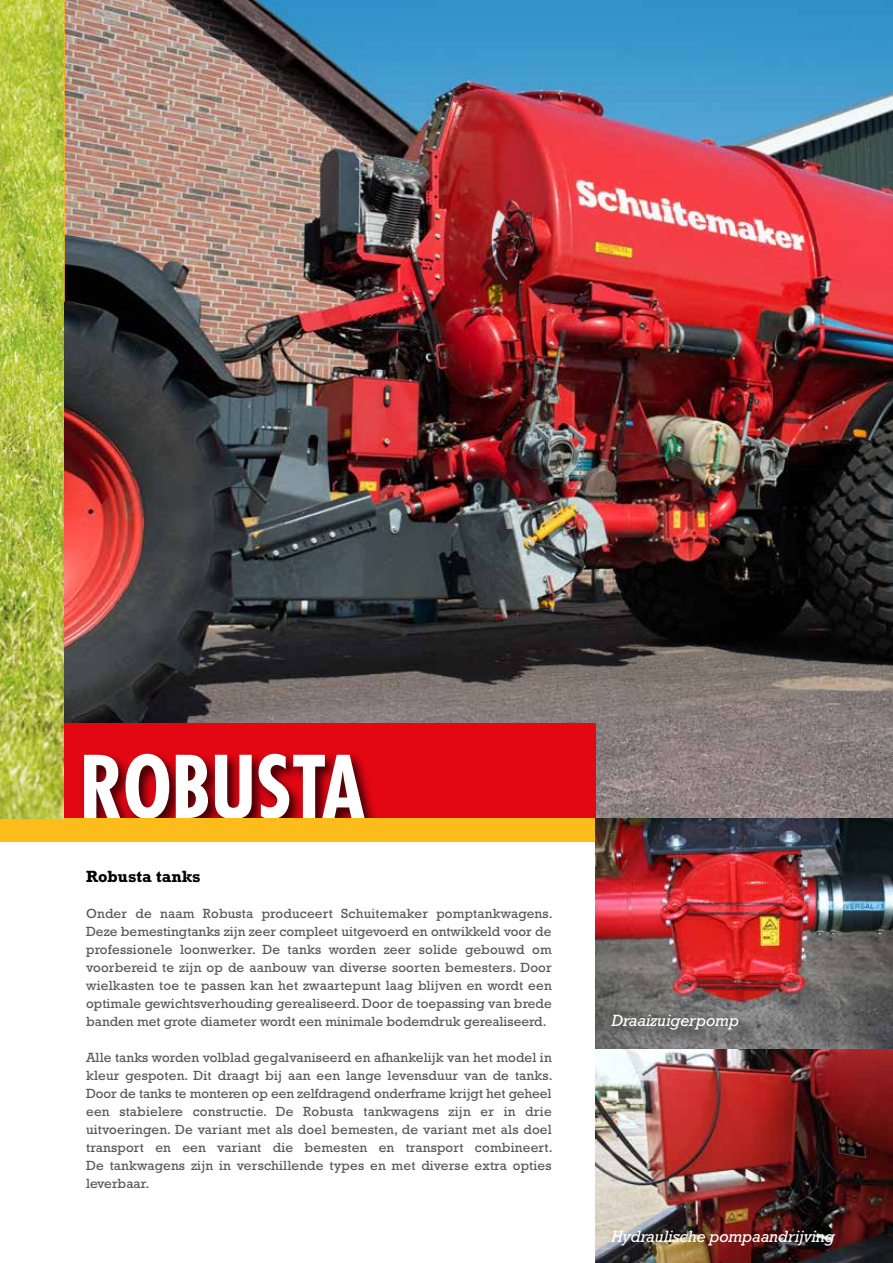
<style>
.page{position:relative;width:893px;height:1263px;background:#fff}
.page>*{position:absolute;margin:0;border:0;box-sizing:border-box;transform-origin:0 0}
.t1{font:700 condensed 84px "Futura";color:#fff}
.t2{font:italic 16.5px "Rockwell";letter-spacing:-.01em;color:#fff}
.t3{font:700 16.5px "Rockwell";color:#000}
.t4{font:13.5px/18px "Rockwell";color:#575756;text-align:justify}
</style>
<div class="page">
<img style="left:0;top:0;width:893px;height:819px">
<div style="left:64px;top:723px;width:531px;height:117px;background:#e30613"></div>
<div style="left:81px;top:751px;width:298px;height:83px;background:#000;opacity:.75"></div>
<div style="left:11px;top:819px;width:584px;height:23px;background:#fcbd1c"></div>
<div style="left:0;top:819px;width:64px;height:23px;background:#fcbd1c"></div>
<hr style="left:63px;top:0;width:2px;height:302px;background:#fcbd1c">
<img style="left:595px;top:819px;width:298px;height:231px">
<img style="left:595px;top:1050px;width:298px;height:213px">
<h1 class="t1" style="left:80px;top:735px;width:287px">ROBUSTA</h1>
<p class="t3" style="left:86px;top:867px;width:116px">Robusta tanks</p>
<p class="t4" style="left:86px;top:904px;width:468px">Onder de naam Robusta produceert Schuitemaker pomptankwagens.<br>Deze bemestingtanks zijn zeer compleet uitgevoerd en ontwikkeld voor de professionele loonwerker. De tanks worden zeer solide gebouwd om voorbereid te zijn op de aanbouw van diverse soorten bemesters. Door wielkasten toe te passen kan het zwaartepunt laag blijven en wordt een optimale gewichtsverhouding gerealiseerd. Door de toepassing van brede banden met grote diameter wordt een minimale bodemdruk gerealiseerd.</p>
<p class="t4" style="left:86px;top:1048px;width:468px">Alle tanks worden volblad gegalvaniseerd en afhankelijk van het model in kleur gespoten. Dit draagt bij aan een lange levensduur van de tanks.<br>Door de tanks te monteren op een zelfdragend onderframe krijgt het geheel een stabielere constructie. De Robusta tankwagens zijn er in drie uitvoeringen. De variant met als doel bemesten, de variant met als doel transport en een variant die bemesten en transport combineert.<br>De tankwagens zijn in verschillende types en met diverse extra opties leverbaar.</p>
<p class="t2" style="left:611px;top:1011px;width:129px">Draaizuigerpomp</p>
<p class="t2" style="left:611px;top:1227px;width:225px">Hydraulische pompaandrijving</p>
</div>
